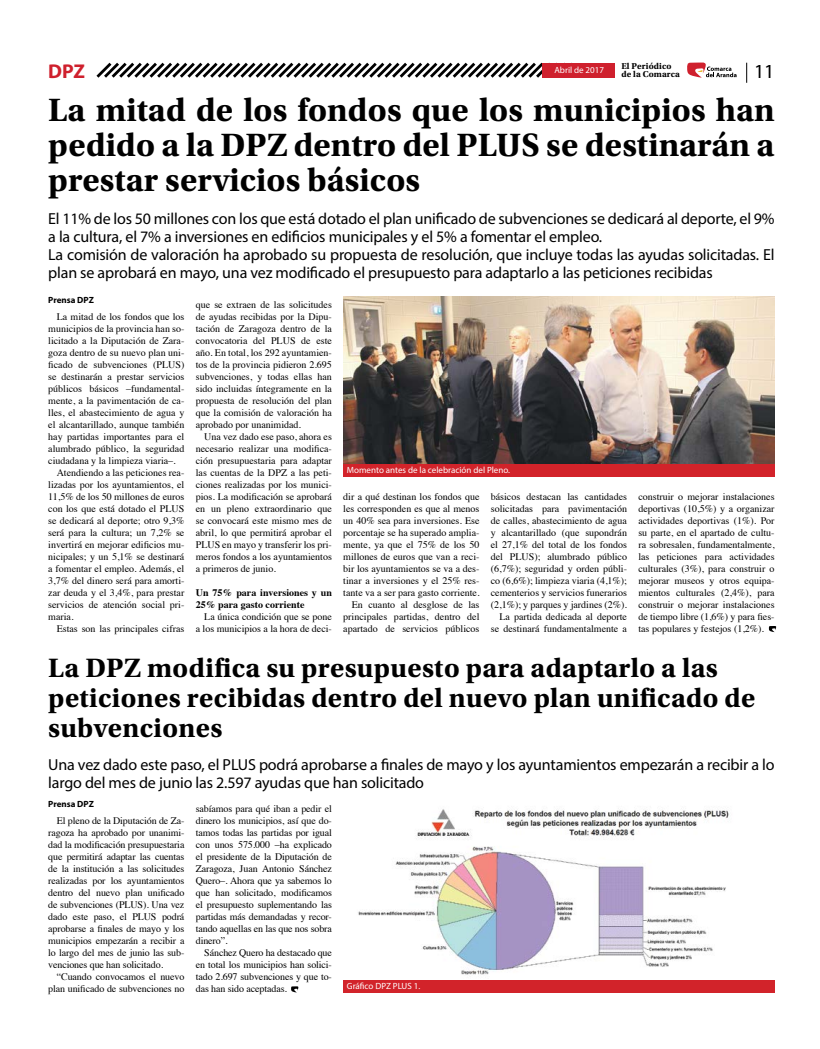
<style>
.page{position:relative;width:820px;height:1049px;background:#fff}
.page>*{position:absolute;margin:0;border:0;box-sizing:border-box;transform-origin:0 0}
.t1{font:700 34px/35px "Utopia Std";color:#000;text-align:justify}
.t2{font:700 28px/30px "Utopia Std";letter-spacing:.01em;color:#000}
.t3{font:700 20px "Myriad Pro";color:#cf202d}
.t4{font:20px "Myriad Pro";color:#000}
.t5{font:16px/18px "Myriad Pro";letter-spacing:-.01em;color:#000}
.t6{font:10px/12px "Times";color:#000;text-align:justify}
.t7{font:700 10px/12px "Times";color:#000}
.t8{font:9px "Myriad Pro";color:#fff}
.t9{font:700 9px/8px "Utopia Std";letter-spacing:.01em;color:#000}
.t10{font:700 9px "Myriad Pro";color:#000}
</style>
<div class="page">
<svg style="left:96px;top:62px;width:476px;height:16px"></svg>
<img style="left:358px;top:809px;width:371px;height:166px">
<img style="left:343px;top:296px;width:431px;height:168px">
<svg style="left:687px;top:63px;width:49px;height:15px"></svg>
<div style="left:541px;top:63px;width:73px;height:15px;background:#cf202d"></div>
<div style="left:343px;top:980px;width:431px;height:12px;background:#d2232a"></div>
<div style="left:343px;top:464px;width:431px;height:12px;background:#d2232a"></div>
<svg style="left:291px;top:986px;width:7px;height:6px"></svg>
<svg style="left:768px;top:626px;width:7px;height:6px"></svg>
<p class="t9" style="left:621px;top:62px;width:60px">El Periódico de la Comarca</p>
<h3 class="t3" style="left:48px;top:58px;width:38px">DPZ</h3>
<h3 class="t4" style="left:753px;top:59px;width:22px">11</h3>
<p class="t8" style="left:554px;top:65px;width:51px">Abril de 2017</p>
<h1 class="t1" style="left:48px;top:93px;width:727px">La mitad de los fondos que los municipios han pedido a la DPZ dentro del PLUS se destinarán a prestar servicios básicos</h1>
<p class="t5" style="left:48px;top:209px;width:727px">El 11% de los 50 millones con los que está dotado el plan unificado de subvenciones se dedicará al deporte, el 9% a la cultura, el 7% a inversiones en edificios municipales y el 5% a fomentar el empleo.<br>La comisión de valoración ha aprobado su propuesta de resolución, que incluye todas las ayudas solicitadas. El plan se aprobará en mayo, una vez modificado el presupuesto para adaptarlo a las peticiones recibidas</p>
<p class="t6" style="left:196px;top:298px;width:138px">que se extraen de las solicitudes de ayudas recibidas por la Dipu&shy;tación de Zaragoza dentro de la convocatoria del PLUS de este año. En total, los 292 ayuntamien&shy;tos de la provincia pidieron 2.695 subvenciones, y todas ellas han sido incluidas íntegramente en la propuesta de resolución del plan que la comisión de valoración ha aprobado por unanimidad.</p>
<p class="t6" style="left:196px;top:430px;width:138px;text-indent:8px">Una vez dado ese paso, ahora es necesario realizar una modifica&shy;ción presupuestaria para adaptar las cuentas de la DPZ a las peti&shy;ciones realizadas por los munici&shy;pios. La modificación se aprobará en un pleno extraordinario que se convocará este mismo mes de abril, lo que permitirá aprobar el PLUS en mayo y transferir los pri&shy;meros fondos a los ayuntamientos a primeros de junio.</p>
<p class="t7" style="left:196px;top:586px;width:138px">Un 75% para inversiones y un<br>25% para gasto corriente</p>
<p class="t6" style="left:196px;top:610px;width:138px;text-align:right">La única condición que se pone<br>a los municipios a la hora de deci-</p>
<p class="t10" style="left:48px;top:294px;width:47px">Prensa DPZ</p>
<p class="t6" style="left:57px;top:310px;width:129px">La mitad de los fondos que los</p>
<p class="t6" style="left:48px;top:322px;width:138px">municipios de la provincia han so-</p>
<p class="t6" style="left:48px;top:334px;width:138px">licitado a la Diputación de Zara-</p>
<p class="t6" style="left:48px;top:346px;width:138px">goza dentro de su nuevo plan uni-</p>
<p class="t6" style="left:48px;top:358px;width:138px">ficado de subvenciones (PLUS)</p>
<p class="t6" style="left:48px;top:370px;width:138px">se destinarán a prestar servicios</p>
<p class="t6" style="left:48px;top:382px;width:138px">públicos básicos –fundamental-</p>
<p class="t6" style="left:48px;top:394px;width:138px">mente, a la pavimentación de ca-</p>
<p class="t6" style="left:48px;top:406px;width:138px">lles, el abastecimiento de agua y</p>
<p class="t6" style="left:48px;top:418px;width:138px">el alcantarillado, aunque también</p>
<p class="t6" style="left:48px;top:430px;width:138px">hay partidas importantes para el</p>
<p class="t6" style="left:48px;top:442px;width:138px">alumbrado público, la seguridad</p>
<p class="t6" style="left:48px;top:454px;width:129px">ciudadana y la limpieza viaria–.</p>
<p class="t6" style="left:57px;top:466px;width:129px">Atendiendo a las peticiones rea-</p>
<p class="t6" style="left:48px;top:478px;width:138px">lizadas por los ayuntamientos, el</p>
<p class="t6" style="left:48px;top:490px;width:138px">11,5% de los 50 millones de euros</p>
<p class="t6" style="left:48px;top:502px;width:138px">con los que está dotado el PLUS</p>
<p class="t6" style="left:48px;top:514px;width:138px">se dedicará al deporte; otro 9,3%</p>
<p class="t6" style="left:48px;top:526px;width:138px">será para la cultura; un 7,2% se</p>
<p class="t6" style="left:48px;top:538px;width:138px">invertirá en mejorar edificios mu-</p>
<p class="t6" style="left:48px;top:550px;width:138px">nicipales; y un 5,1% se destinará</p>
<p class="t6" style="left:48px;top:562px;width:138px">a fomentar el empleo. Además, el</p>
<p class="t6" style="left:48px;top:574px;width:138px">3,7% del dinero será para amorti-</p>
<p class="t6" style="left:48px;top:586px;width:138px">zar deuda y el 3,4%, para prestar</p>
<p class="t6" style="left:48px;top:598px;width:138px">servicios de atención social pri-</p>
<p class="t6" style="left:48px;top:610px;width:27px">maria.</p>
<p class="t6" style="left:57px;top:622px;width:129px">Estas son las principales cifras</p>
<p class="t8" style="left:347px;top:465px;width:165px">Momento antes de la celebración del Pleno.</p>
<p class="t6" style="left:343px;top:490px;width:138px;text-align:right">dir a qué destinan los fondos que les corresponden es que al menos un 40% sea para inversiones. Ese porcentaje se ha superado amplia&shy;mente, ya que el 75% de los 50 millones de euros que van a reci&shy;bir los ayuntamientos se va a des&shy;tinar a inversiones y el 25% res&shy;tante va a ser para gasto corriente.<br>En cuanto al desglose de las principales partidas, dentro del apartado de servicios públicos</p>
<p class="t6" style="left:490px;top:490px;width:138px;text-align:right">básicos destacan las cantidades solicitadas para pavimentación de calles, abastecimiento de agua y alcantarillado (que supondrán el 27,1% del total de los fondos del PLUS); alumbrado público (6,7%); seguridad y orden públi&shy;co (6,6%); limpieza viaria (4,1%); cementerios y servicios funerarios (2,1%); y parques y jardines (2%).<br>La partida dedicada al deporte se destinará fundamentalmente a</p>
<p class="t6" style="left:638px;top:490px;width:138px">construir o mejorar instalaciones deportivas (10,5%) y a organizar actividades deportivas (1%). Por su parte, en el apartado de cultu&shy;ra sobresalen, fundamentalmente, las peticiones para actividades culturales (3%), para construir o mejorar museos y otros equipa&shy;mientos culturales (2,4%), para construir o mejorar instalaciones de tiempo libre (1,6%) y para fies&shy;tas populares y festejos (1,2%).</p>
<h2 class="t2" style="left:48px;top:653px;width:708px">La DPZ modifica su presupuesto para adaptarlo a las peticiones recibidas dentro del nuevo plan unificado de subvenciones</h2>
<h3 class="t5" style="left:48px;top:755px;width:727px">Una vez dado este paso, el PLUS podrá aprobarse a finales de mayo y los ayuntamientos empezarán a recibir a lo largo del mes de junio las 2.597 ayudas que han solicitado</h3>
<p class="t10" style="left:48px;top:798px;width:47px">Prensa DPZ</p>
<p class="t6" style="left:48px;top:814px;width:138px;text-indent:8px">El pleno de la Diputación de Za&shy;ragoza ha aprobado por unanimi&shy;dad la modificación presupuestaria que permitirá adaptar las cuentas de la institución a las solicitudes realizadas por los ayuntamientos dentro del nuevo plan unificado de subvenciones (PLUS). Una vez dado este paso, el PLUS podrá aprobarse a finales de mayo y los municipios empezarán a recibir a lo largo del mes de junio las sub&shy;venciones que han solicitado.</p>
<p class="t6" style="left:48px;top:970px;width:138px;text-align:right">“Cuando convocamos el nuevo plan unificado de subvenciones no</p>
<p class="t6" style="left:196px;top:802px;width:138px">sabíamos para qué iban a pedir el dinero los municipios, así que do&shy;tamos todas las partidas por igual con unos 575.000 –ha explicado el presidente de la Diputación de Zaragoza, Juan Antonio Sánchez Quero–. Ahora que ya sabemos lo que han solicitado, modificamos el presupuesto suplementando las partidas más demandadas y recor&shy;tando aquellas en las que nos sobra dinero”.</p>
<p class="t6" style="left:196px;top:946px;width:138px;text-indent:9px">Sánchez Quero ha destacado que en total los municipios han solici&shy;tado 2.697 subvenciones y que to&shy;das han sido aceptadas.</p>
<p class="t8" style="left:347px;top:980px;width:75px">Gráfico DPZ PLUS 1.</p>
</div>
